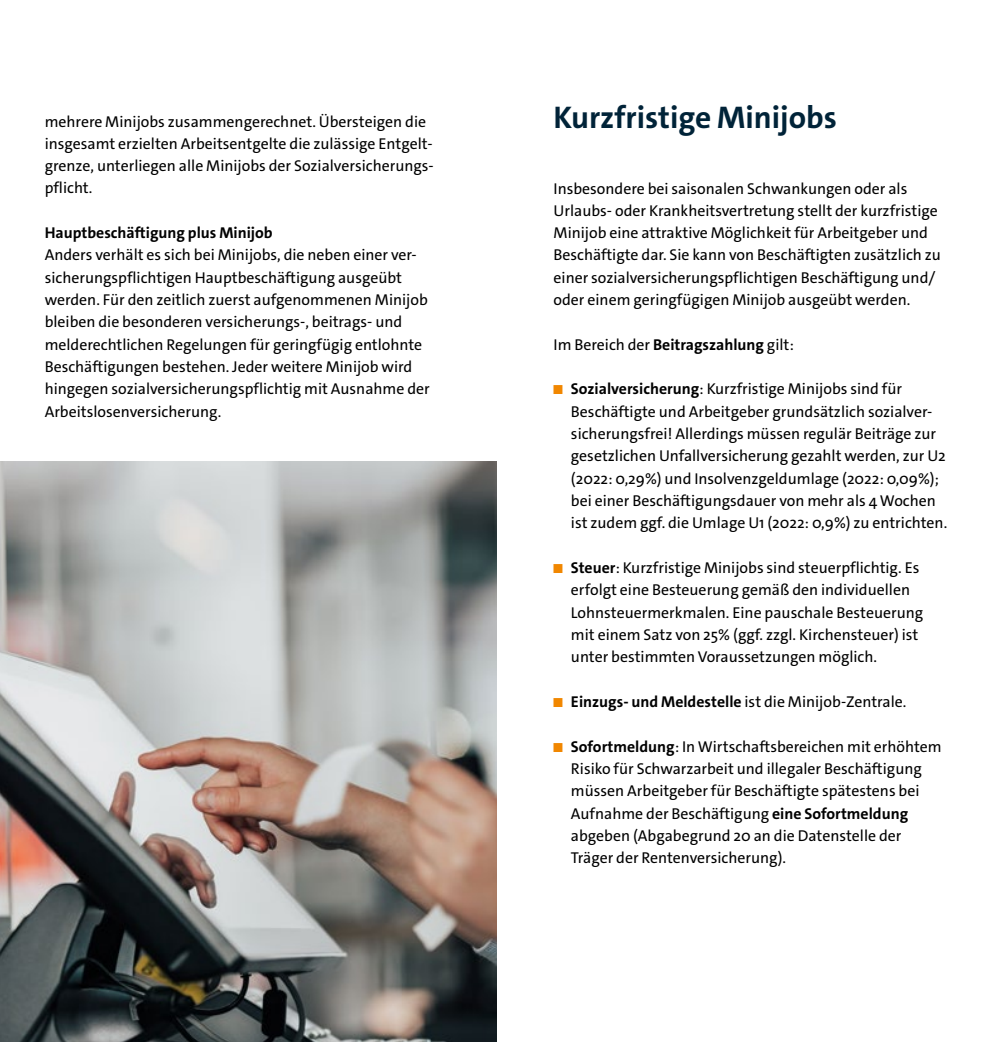
<style>
.page{position:relative;width:993px;height:1042px;background:#fff}
.page>*{position:absolute;margin:0;border:0;box-sizing:border-box;transform-origin:0 0}
.t1{font:700 31.5px "The Sans C4 s";color:#002338}
.t2{font:15.75px/22.4px "The Sans C4 s";color:#000}
.t3{font:700 15.75px "The Sans C4 s";color:#000}
.s1{font-weight:700}
.s2{font-size:13.3px;color:#f18700}
</style>
<div class="page">
<img style="left:0;top:461px;width:496px;height:581px">
<p class="t2" style="left:45px;top:110px;width:390px">mehrere Minijobs zusammengerechnet. Übersteigen die insgesamt erzielten Arbeitsentgelte die zulässige Entgelt&shy;grenze, unterliegen alle Minijobs der Sozialversicherungs&shy;pflicht.</p>
<p class="t3" style="left:45px;top:223px;width:229px">Hauptbeschäftigung plus Minijob</p>
<p class="t2" style="left:45px;top:244px;width:386px">Anders verhält es sich bei Minijobs, die neben einer ver&shy;sicherungspflichtigen Hauptbeschäftigung ausgeübt werden. Für den zeitlich zuerst aufgenommenen Minijob bleiben die besonderen versicherungs-, beitrags- und melderechtlichen Regelungen für geringfügig entlohnte Beschäftigungen bestehen. Jeder weitere Minijob wird hingegen sozialversicherungspflichtig mit Ausnahme der Arbeitslosenversicherung.</p>
<h1 class="t1" style="left:553px;top:97px;width:285px">Kurzfristige Minijobs</h1>
<p class="t2" style="left:553px;top:177px;width:389px">Insbesondere bei saisonalen Schwankungen oder als Urlaubs- oder Krankheitsvertretung stellt der kurzfristige Minijob eine attraktive Möglichkeit für Arbeitgeber und Beschäftigte dar. Sie kann von Beschäftigten zusätzlich zu einer sozialversicherungspflichtigen Beschäftigung und/ oder einem geringfügigen Minijob ausgeübt werden.</p>
<p class="t2" style="left:553px;top:333px;width:242px">Im Bereich der <span class="s1">Beitragszahlung</span> gilt:</p>
<p class="t2" style="left:570px;top:378px;width:377px;text-indent:-17px"><span class="s2">■</span> <span class="s1">Sozialversicherung</span>: Kurzfristige Minijobs sind für Beschäftigte und Arbeitgeber grundsätzlich sozialver&shy;sicherungsfrei! Allerdings müssen regulär Beiträge zur gesetzlichen Unfallversicherung gezahlt werden, zur U2 (2022: 0,29%) und Insolvenzgeldumlage (2022: 0,09%); bei einer Beschäftigungsdauer von mehr als 4 Wochen ist zudem ggf. die Umlage U1 (2022: 0,9%) zu entrichten.</p>
<p class="t2" style="left:570px;top:557px;width:354px;text-indent:-17px"><span class="s2">■</span> <span class="s1">Steuer</span>: Kurzfristige Minijobs sind steuerpflichtig. Es erfolgt eine Besteuerung gemäß den individuellen Lohnsteuermerkmalen. Eine pauschale Besteuerung mit einem Satz von 25% (ggf. zzgl. Kirchensteuer) ist unter bestimmten Voraussetzungen möglich.</p>
<p class="t2" style="left:553px;top:690px;width:354px"><span class="s2">■</span> <span class="s1">Einzugs- und Meldestelle</span> ist die Minijob-Zentrale.</p>
<p class="t2" style="left:570px;top:735px;width:372px;text-indent:-17px"><span class="s2">■</span> <span class="s1">Sofortmeldung</span>: In Wirtschaftsbereichen mit erhöhtem Risiko für Schwarzarbeit und illegaler Beschäftigung müssen Arbeitgeber für Beschäftigte spätestens bei Aufnahme der Beschäftigung <span class="s1">eine Sofortmeldung </span>abgeben (Abgabegrund 20 an die Datenstelle der Träger der Rentenversicherung).</p>
</div>
